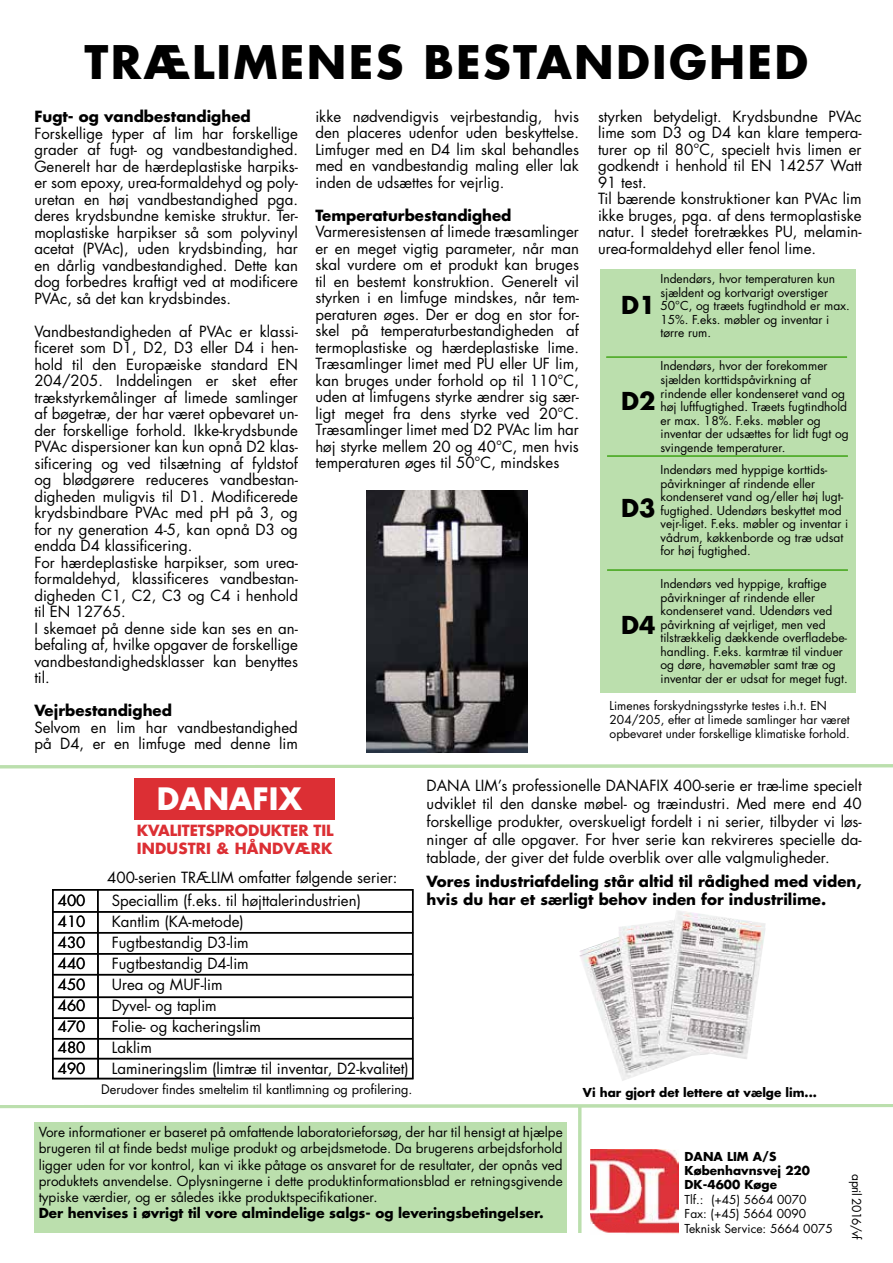
<style>
.page{position:relative;width:893px;height:1263px;background:#fff}
.page>*{position:absolute;margin:0;border:0;box-sizing:border-box;transform-origin:0 0}
.t1{font:700 45px "Futura LT";letter-spacing:.05em;color:#000}
.t2{font:700 30px "Futura LT";color:#fff}
.t3{font:700 24px "Futura LT";color:#000}
.t4{font:15px/16.5px "Futura LT";color:#000;text-align:justify}
.t5{font:700 15px/18px "Futura LT";color:#000}
.t6{font:700 15px/18px "Futura LT";letter-spacing:-.005em;color:#dc2f34}
.t7{font:13.5px/16.2px "Futura LT";color:#000;text-align:justify}
.t8{font:700 13.5px "Futura LT";color:#000}
.t9{font:12.75px "Futura LT";color:#000}
.t10{font:12px/13.5px "Futura LT";color:#000}
.t11{font:700 12px/14.4px "Futura LT";color:#000}
.t12{font:12px "Futura LT";letter-spacing:-.05em;color:#000}
</style>
<div class="page">
<img style="left:591px;top:1150px;width:88px;height:84px">
<img style="left:366px;top:490px;width:161px;height:263px">
<div style="left:600px;top:269px;width:255px;height:423px;background:#bbdfad"></div>
<div style="left:134px;top:778px;width:201px;height:41px;background:#dc2f34"></div>
<div style="left:34px;top:1122px;width:533px;height:111px;background:#bbdfad"></div>
<svg style="left:0;top:1104px;width:893px;height:5px"></svg>
<hr style="left:578px;top:1105px;width:3px;height:128px;background:#bbdfad">
<div style="left:52px;top:889px;width:361px;height:190px;border:2px solid #000"></div>
<hr style="left:606px;top:356px;width:241px;height:2px;background:#56af31">
<hr style="left:607px;top:455px;width:241px;height:2px;background:#56af31">
<hr style="left:607px;top:569px;width:241px;height:2px;background:#56af31">
<svg style="left:0;top:764px;width:893px;height:5px"></svg>
<hr style="left:52px;top:911px;width:360px;height:2px;background:#000">
<hr style="left:53px;top:932px;width:360px;height:1px;background:#000">
<hr style="left:53px;top:953px;width:360px;height:1px;background:#000">
<hr style="left:53px;top:974px;width:360px;height:1px;background:#000">
<hr style="left:53px;top:996px;width:360px;height:2px;background:#000">
<hr style="left:53px;top:1017px;width:360px;height:2px;background:#000">
<hr style="left:53px;top:1038px;width:360px;height:1px;background:#000">
<hr style="left:97px;top:890px;width:2px;height:188px;background:#000">
<img style="left:579px;top:916px;width:97px;height:165px">
<hr style="left:53px;top:1058px;width:360px;height:1px;background:#000">
<h1 class="t1" style="left:85px;top:32px;width:725px">TRÆLIMENES BESTANDIGHED</h1>
<p class="t5" style="left:34px;top:107px;width:218px">Fugt- og vandbestandighed</p>
<p class="t4" style="left:34px;top:125px;width:265px">Forskellige typer af lim har forskellige grader af fugt- og vandbestandighed.<br>Generelt har de hærdeplastiske harpiks&shy;er som epoxy, urea-formaldehyd og poly&shy;uretan en høj vandbestandighed pga. deres krydsbundne kemiske struktur. Ter&shy;moplastiske harpikser så som polyvinyl acetat (PVAc), uden krydsbinding, har en dårlig vandbestandighed. Dette kan dog forbedres kraftigt ved at modificere PVAc, så det kan krydsbindes.</p>
<p class="t4" style="left:34px;top:323px;width:265px;text-align:left">Vandbestandigheden af PVAc er klassi&shy;ficeret som D1, D2, D3 eller D4 i hen&shy;hold til den Europæiske standard EN 204/205. Inddelingen er sket efter trækstyrkemålinger af limede samlinger af bøgetræ, der har været opbevaret un&shy;der forskellige forhold. Ikke-krydsbunde PVAc dispersioner kan kun opnå D2 klas&shy;sificering og ved tilsætning af fyldstof og blødgørere reduceres vandbestan&shy;digheden muligvis til D1. Modificerede krydsbindbare PVAc med pH på 3, og for ny generation 4-5, kan opnå D3 og endda D4 klassificering.<br>For hærdeplastiske harpikser, som urea&shy;formaldehyd, klassificeres vandbestan&shy;digheden C1, C2, C3 og C4 i henhold til EN 12765.<br>I skemaet på denne side kan ses en an&shy;befaling af, hvilke opgaver de forskellige vandbestandighedsklasser kan benyttes til.</p>
<p class="t5" style="left:34px;top:701px;width:139px">Vejrbestandighed</p>
<p class="t4" style="left:34px;top:719px;width:265px">Selvom en lim har vandbestandighed på D4, er en limfuge med denne lim</p>
<p class="t4" style="left:315px;top:108px;width:265px">ikke nødvendigvis vejrbestandig, hvis den placeres udenfor uden beskyttelse.<br>Limfuger med en D4 lim skal behandles med en vandbestandig maling eller lak inden de udsættes for vejrlig.</p>
<p class="t5" style="left:315px;top:206px;width:198px">Temperaturbestandighed</p>
<p class="t4" style="left:315px;top:224px;width:265px">Varmeresistensen af limede træsamlinger er en meget vigtig parameter, når man skal vurdere om et produkt kan bruges til en bestemt konstruktion. Generelt vil styrken i en limfuge mindskes, når tem&shy;peraturen øges. Der er dog en stor for&shy;skel på temperaturbestandigheden af termoplastiske og hærdeplastiske lime.<br>Træsamlinger limet med PU eller UF lim, kan bruges under forhold op til 110°C, uden at limfugens styrke ændrer sig sær&shy;ligt meget fra dens styrke ved 20°C.<br>Træsamlinger limet med D2 PVAc lim har høj styrke mellem 20 og 40°C, men hvis temperaturen øges til 50°C, mindskes</p>
<p class="t4" style="left:598px;top:108px;width:265px;text-align:left">styrken betydeligt. Krydsbundne PVAc lime som D3 og D4 kan klare tempera&shy;turer op til 80°C, specielt hvis limen er godkendt i henhold til EN 14257 Watt 91 test.<br>Til bærende konstruktioner kan PVAc lim ikke bruges, pga. af dens termoplastiske natur. I stedet foretrækkes PU, melamin&shy;urea-formaldehyd eller fenol lime.</p>
<p class="t10" style="left:660px;top:272px;width:191px">Indendørs, hvor temperaturen kun sjældent og kortvarigt overstiger<br>50°C, og træets fugtindhold er max.<br>15%. F.eks. møbler og inventar i tørre rum.</p>
<p class="t10" style="left:660px;top:359px;width:190px">Indendørs, hvor der forekommer sjælden korttidspåvirkning af rindende eller kondenseret vand og høj luftfugtighed. Træets fugtindhold er max. 18%. F.eks. møbler og inventar der udsættes for lidt fugt og svingende temperaturer.</p>
<p class="t10" style="left:660px;top:463px;width:189px">Indendørs med hyppige korttids&shy;påvirkninger af rindende eller kondenseret vand og/eller høj lugt&shy;fugtighed. Udendørs beskyttet mod vejr-liget. F.eks. møbler og inventar i vådrum, køkkenborde og træ udsat for høj fugtighed.</p>
<p class="t10" style="left:660px;top:577px;width:189px">Indendørs ved hyppige, kraftige påvirkninger af rindende eller kondenseret vand. Udendørs ved påvirkning af vejrliget, men ved tilstrækkelig dækkende overfladebe&shy;handling. F.eks. karmtræ til vinduer og døre, havemøbler samt træ og inventar der er udsat for meget fugt.</p>
<h3 class="t3" style="left:621px;top:289px;width:36px">D1</h3>
<h3 class="t3" style="left:621px;top:385px;width:36px">D2</h3>
<h3 class="t3" style="left:621px;top:492px;width:36px">D3</h3>
<h3 class="t3" style="left:621px;top:609px;width:36px">D4</h3>
<p class="t10" style="left:610px;top:698px;width:242px;line-height:14.4px">Limenes forskydningsstyrke testes i.h.t. EN<br>204/205, efter at limede samlinger har været opbevaret under forskellige klimatiske forhold.</p>
<h2 class="t2" style="left:157px;top:779px;width:147px">DANAFIX</h2>
<p class="t6" style="left:137px;top:821px;width:198px">KVALITETSPRODUKTER TIL<br>INDUSTRI &amp; HÅNDVÆRK</p>
<p class="t4" style="left:107px;top:869px;width:292px">400-serien TRÆLIM omfatter følgende serier:</p>
<p class="t4" style="left:58px;top:893px;width:29px">400</p>
<p class="t4" style="left:112px;top:893px;width:251px">Speciallim (f.eks. til højttalerindustrien)</p>
<p class="t4" style="left:58px;top:914px;width:29px">410</p>
<p class="t4" style="left:112px;top:914px;width:133px">Kantlim (KA-metode)</p>
<p class="t4" style="left:58px;top:935px;width:29px">430</p>
<p class="t4" style="left:112px;top:935px;width:139px">Fugtbestandig D3-lim</p>
<p class="t4" style="left:58px;top:956px;width:29px">440</p>
<p class="t4" style="left:112px;top:956px;width:139px">Fugtbestandig D4-lim</p>
<p class="t4" style="left:58px;top:977px;width:29px">450</p>
<p class="t4" style="left:112px;top:977px;width:112px">Urea og MUF-lim</p>
<p class="t4" style="left:58px;top:998px;width:29px">460</p>
<p class="t4" style="left:112px;top:998px;width:107px">Dyvel- og taplim</p>
<p class="t4" style="left:58px;top:1019px;width:29px">470</p>
<p class="t4" style="left:112px;top:1019px;width:151px">Folie- og kacheringslim</p>
<p class="t4" style="left:58px;top:1040px;width:29px">480</p>
<p class="t4" style="left:112px;top:1040px;width:42px">Laklim</p>
<p class="t4" style="left:58px;top:1061px;width:29px">490</p>
<p class="t4" style="left:112px;top:1061px;width:298px">Lamineringslim (limtræ til inventar, D2-kvalitet)</p>
<p class="t9" style="left:101px;top:1081px;width:313px">Derudover findes smeltelim til kantlimning og profilering.</p>
<p class="t4" style="left:427px;top:777px;width:436px;line-height:18px">DANA LIM’s professionelle DANAFIX 400-serie er træ-lime specielt udviklet til den danske møbel- og træindustri. Med mere end 40 forskellige produkter, overskueligt fordelt i ni serier, tilbyder vi løs&shy;ninger af alle opgaver. For hver serie kan rekvireres specielle da&shy;tablade, der giver det fulde overblik over alle valgmuligheder.</p>
<p class="t5" style="left:427px;top:872px;width:436px">Vores industriafdeling står altid til rådighed med viden, hvis du har et særligt behov inden for industrilime.</p>
<p class="t11" style="left:583px;top:1085px;width:236px">Vi har gjort det lettere at vælge lim...</p>
<p class="t7" style="left:39px;top:1124px;width:526px">Vore informationer er baseret på omfattende laboratorieforsøg, der har til hensigt at hjælpe brugeren til at finde bedst mulige produkt og arbejdsmetode. Da brugerens arbejdsforhold ligger uden for vor kontrol, kan vi ikke påtage os ansvaret for de resultater, der opnås ved produktets anvendelse. Oplysningerne i dette produktinformationsblad er retningsgivende typiske værdier, og er således ikke produktspecifikationer.</p>
<p class="t8" style="left:39px;top:1204px;width:506px">Der henvises i øvrigt til vore almindelige salgs- og leveringsbetingelser.</p>
<p class="t11" style="left:685px;top:1149px;width:127px">DANA LIM A/S<br>Københavnsvej 220<br>DK-4600 Køge</p>
<p class="t10" style="left:685px;top:1192px;width:150px;line-height:14.4px">Tlf.: (+45) 5664 0070<br>Fax: (+45) 5664 0090<br>Teknisk Service: 5664 0075</p>
<p class="t12" style="left:864px;top:1174px;width:67px;rotate:90deg">april 2016/vf</p>
</div>
